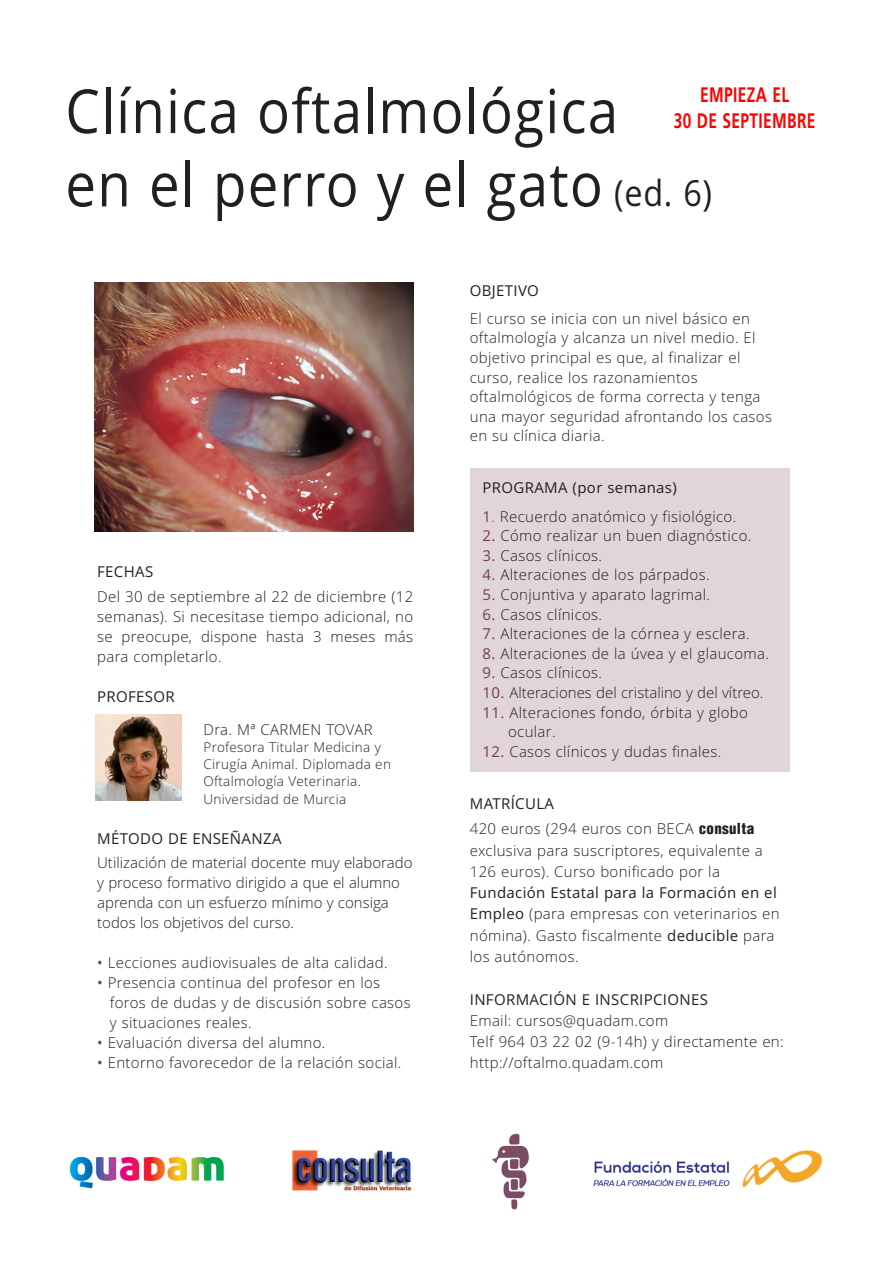
<style>
.page{position:relative;width:893px;height:1263px;background:#fff}
.page>*{position:absolute;margin:0;border:0;box-sizing:border-box;transform-origin:0 0}
.t1{font:60.75px/73.3px "Open Sans";letter-spacing:.025em;color:#231f20;scale:.9 1}
.t2{font:700 21px/25.2px "Frutiger";letter-spacing:.02em;color:#f00;text-align:center;scale:.74 1}
.t3{font:300 15px/19.6px "Open Sans";letter-spacing:.025em;color:#231f20}
.t4{font:300 15px/20.1px "Open Sans";color:#231f20}
.t5{font:15px "Open Sans";letter-spacing:.025em;color:#231f20}
.t6{font:300 13.5px/17.2px "Open Sans";letter-spacing:.025em;color:#231f20}
.s1{font-size:36px}
.s2{font-weight:400;color:#733c56}
.s3{color:#733c56}
.s4{font-weight:400}
.s5{font-family:"Helvetica";font-weight:900;font-stretch:condensed}
</style>
<div class="page">
<div style="left:470px;top:468px;width:320px;height:304px;background:#e1d5d9"></div>
<img style="left:94px;top:283px;width:320px;height:248px">
<img style="left:96px;top:715px;width:86px;height:86px">
<img style="left:69px;top:1156px;width:155px;height:33px">
<img style="left:292px;top:1150px;width:120px;height:41px">
<img style="left:593px;top:1151px;width:229px;height:37px">
<img style="left:492px;top:1133px;width:37px;height:77px">
<h1 class="t1" style="left:65px;top:81px;width:720px">Clínica oftalmológica<br>en el perro y el gato <span class="s1">(ed. 6)</span></h1>
<h2 class="t2" style="left:674px;top:84px;width:193px">EMPIEZA EL<br>30 DE SEPTIEMBRE</h2>
<p class="t5" style="left:97px;top:566px;width:58px">FECHAS</p>
<p class="t3" style="left:97px;top:588px;width:318px;line-height:20.1px;text-align:justify">Del 30 de septiembre al 22 de diciembre (12 semanas). Si necesitase tiempo adicional, no se preocupe, dispone hasta 3 meses más para completarlo.</p>
<p class="t5" style="left:97px;top:690px;width:79px">PROFESOR</p>
<p class="t3" style="left:203px;top:721px;width:171px">Dra. Mª CARMEN TOVAR</p>
<p class="t6" style="left:203px;top:740px;width:189px">Profesora Titular Medicina y<br>Cirugía Animal. Diplomada en<br>Oftalmología Veterinaria.<br>Universidad de Murcia</p>
<p class="t5" style="left:97px;top:832px;width:186px">MÉTODO DE ENSEÑANZA</p>
<p class="t4" style="left:97px;top:854px;width:317px">Utilización de material docente muy elaborado y proceso formativo dirigido a que el alumno aprenda con un esfuerzo mínimo y consiga todos los objetivos del curso.</p>
<p class="t3" style="left:97px;top:954px;width:292px"><span class="s2">•</span> Lecciones audiovisuales de alta calidad.</p>
<p class="t3" style="left:110px;top:974px;width:302px;line-height:20.1px;text-indent:-13px"><span class="s2">•</span> Presencia continua del profesor en los foros de dudas y de discusión sobre casos y situaciones reales.</p>
<p class="t3" style="left:97px;top:1034px;width:230px"><span class="s2">•</span> Evaluación diversa del alumno.</p>
<p class="t3" style="left:97px;top:1054px;width:306px"><span class="s2">•</span> Entorno favorecedor de la relación social.</p>
<p class="t5" style="left:470px;top:284px;width:71px">OBJETIVO</p>
<p class="t3" style="left:470px;top:310px;width:304px">El curso se inicia con un nivel básico en oftalmología y alcanza un nivel medio. El objetivo principal es que, al finalizar el curso, realice los razonamientos oftalmológicos de forma correcta y tenga una mayor seguridad afrontando los casos en su clínica diaria.</p>
<p class="t5" style="left:483px;top:482px;width:196px">PROGRAMA (por semanas)</p>
<p class="t3" style="left:483px;top:508px;width:255px"><span class="s2">1</span><span class="s3">.</span> Recuerdo anatómico y fisiológico.</p>
<p class="t3" style="left:483px;top:527px;width:270px"><span class="s2">2.</span> Cómo realizar un buen diagnóstico.</p>
<p class="t3" style="left:483px;top:547px;width:121px"><span class="s2">3.</span> Casos clínicos.</p>
<p class="t3" style="left:483px;top:567px;width:229px"><span class="s2">4.</span> Alteraciones de los párpados.</p>
<p class="t3" style="left:483px;top:586px;width:229px"><span class="s2">5.</span> Conjuntiva y aparato lagrimal.</p>
<p class="t3" style="left:483px;top:606px;width:121px"><span class="s2">6.</span> Casos clínicos.</p>
<p class="t3" style="left:483px;top:625px;width:269px"><span class="s2">7.</span> Alteraciones de la córnea y esclera.</p>
<p class="t3" style="left:483px;top:645px;width:288px"><span class="s2">8.</span> Alteraciones de la úvea y el glaucoma.</p>
<p class="t3" style="left:483px;top:665px;width:121px"><span class="s2">9.</span> Casos clínicos.</p>
<p class="t4" style="left:483px;top:684px;width:282px"><span class="s2">10.</span> Alteraciones del cristalino y del vítreo.</p>
<p class="t3" style="left:508px;top:704px;width:241px;text-indent:-26px"><span class="s2">11.</span> Alteraciones fondo, órbita y globo ocular.</p>
<p class="t3" style="left:483px;top:743px;width:240px"><span class="s2">12.</span> Casos clínicos y dudas finales.</p>
<p class="t3" style="left:470px;top:792px;width:286px;line-height:25.5px"><span class="s4">MATRÍCULA<br></span>420 euros (294 euros con BECA <span class="s5">consulta</span></p>
<p class="t3" style="left:470px;top:841px;width:295px;line-height:21.3px">exclusiva para suscriptores, equivalente a<br>126 euros). Curso bonificado por la</p>
<p class="t3" style="left:470px;top:884px;width:311px;line-height:21.3px"><span class="s4">Fundación Estatal para la Formación en el Empleo</span> (para empresas con veterinarios en nómina). Gasto fiscalmente <span class="s4">deducible</span> para los autónomos.</p>
<p class="t5" style="left:470px;top:993px;width:240px">INFORMACIÓN E INSCRIPCIONES</p>
<p class="t3" style="left:470px;top:1011px;width:315px;line-height:21.3px">Email: cursos@quadam.com<br>Telf 964 03 22 02 (9-14h) y directamente en: http://oftalmo.quadam.com</p>
</div>
